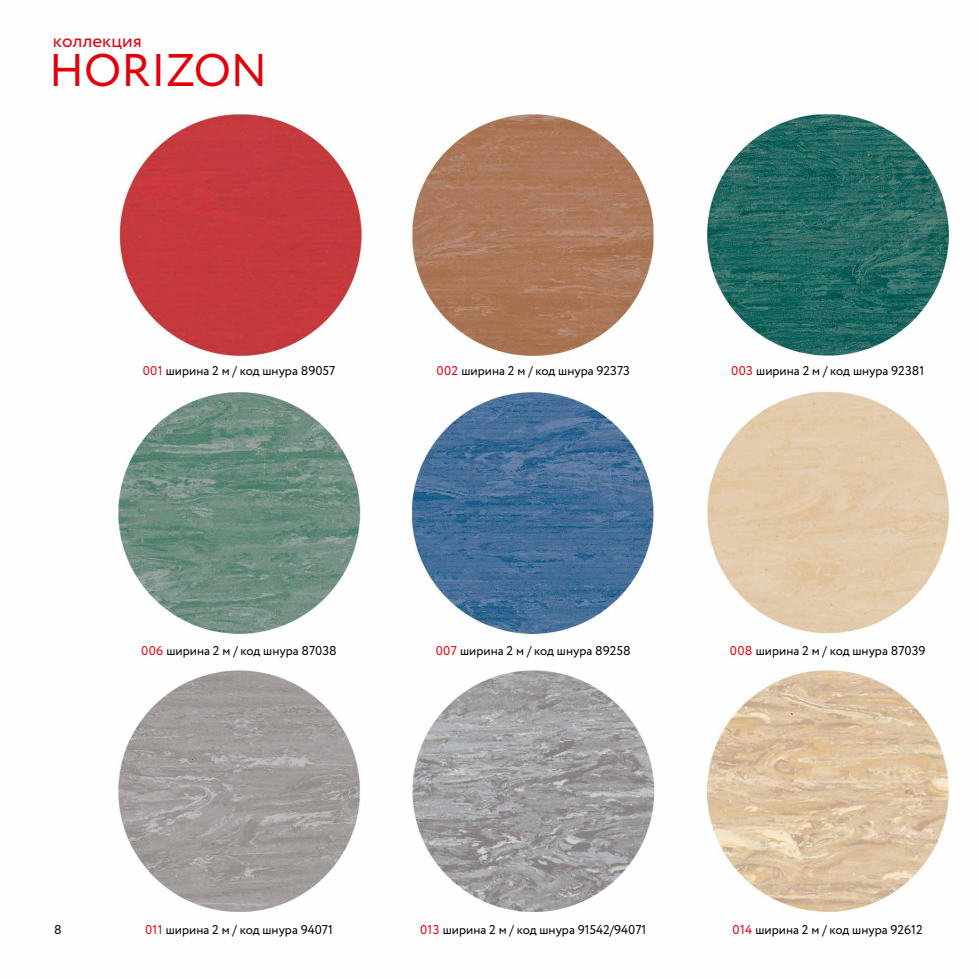
<style>
.page{position:relative;width:978px;height:978px;background:#fff}
.page>*{position:absolute;margin:0;border:0;box-sizing:border-box;transform-origin:0 0}
.t1{font:45.75px "Circe";color:#e3000b}
.t2{font:18.75px "Circe";color:#e3000b}
.t3{font:12.75px "Circe";color:#000}
.s1{color:#e3000b}
</style>
<div class="page">
<img style="left:118px;top:113px;width:832px;height:799px">
<h2 class="t2" style="left:53px;top:28px;width:91px">коллекция</h2>
<h1 class="t1" style="left:49px;top:40px;width:220px">HORIZON</h1>
<p class="t3" style="left:143px;top:362px;width:194px"><span class="s1">001</span> ширина 2 м / код шнура 89057</p>
<p class="t3" style="left:437px;top:362px;width:195px"><span class="s1">002</span> ширина 2 м / код шнура 92373</p>
<p class="t3" style="left:731px;top:362px;width:194px"><span class="s1">003</span> ширина 2 м / код шнура 92381</p>
<p class="t3" style="left:141px;top:642px;width:197px"><span class="s1">006</span> ширина 2 м / код шнура 87038</p>
<p class="t3" style="left:436px;top:642px;width:196px"><span class="s1">007</span> ширина 2 м / код шнура 89258</p>
<p class="t3" style="left:730px;top:642px;width:197px"><span class="s1">008</span> ширина 2 м / код шнура 87039</p>
<p class="t3" style="left:54px;top:921px;width:9px">8</p>
<p class="t3" style="left:145px;top:921px;width:189px"><span class="s1">011</span> ширина 2 м / код шнура 94071</p>
<p class="t3" style="left:420px;top:921px;width:228px"><span class="s1">013</span> ширина 2 м / код шнура 91542/94071</p>
<p class="t3" style="left:733px;top:921px;width:192px"><span class="s1">014</span> ширина 2 м / код шнура 92612</p>
</div>
